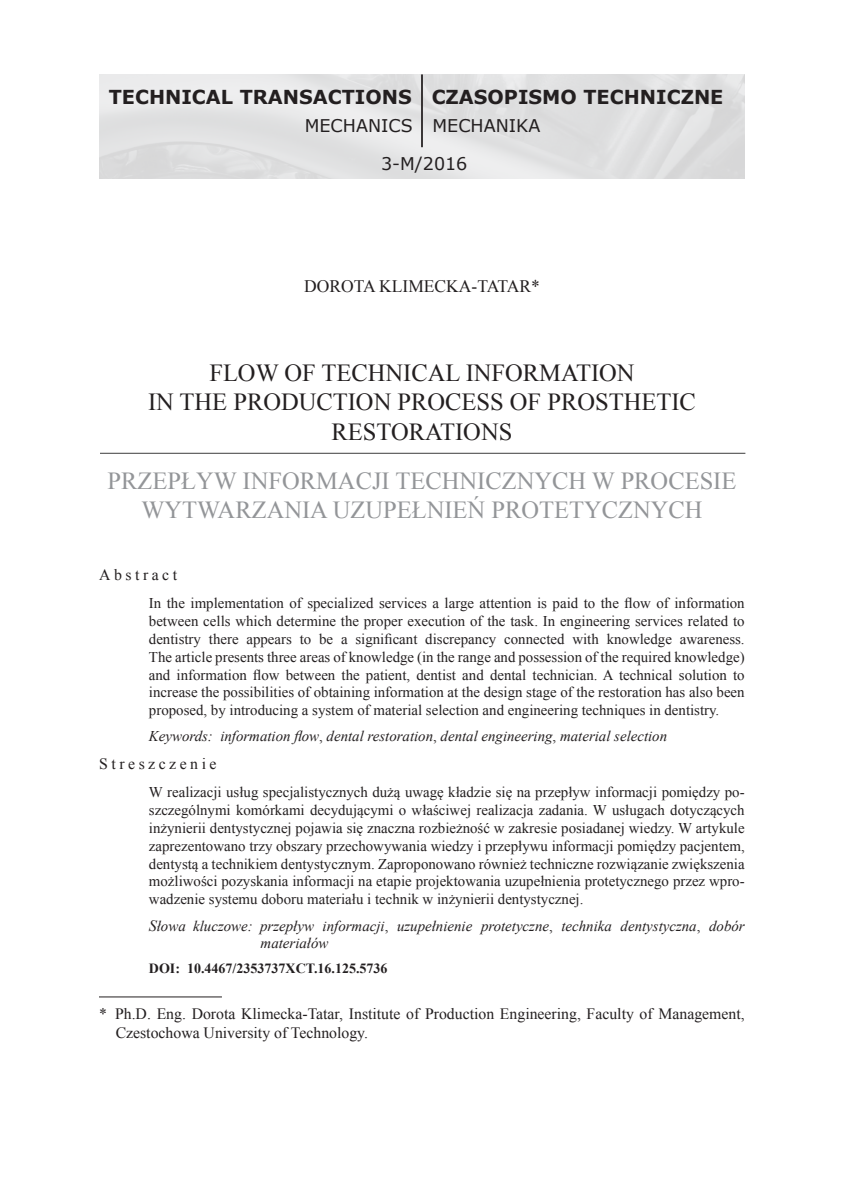
<style>
.page{position:relative;width:844px;height:1191px;background:#fff}
.page>*{position:absolute;margin:0;border:0;box-sizing:border-box;transform-origin:0 0}
.Tytuł_polski{font:24.5px/29.4px "Times New Roman";color:#939598;text-align:center}
.Tytuł_angielski{font:24.5px/29.4px "Times New Roman";color:#231f20;text-align:center}
.t1{font:700 19.25px "Verdana";color:#231f20}
.t2{font:17.5px/37.3px "Verdana";color:#231f20}
.Nazwisko_autora{font:17.5px "Times New Roman";color:#231f20}
.Przypis_angielski{font:15.75px/18.9px "Times New Roman";color:#231f20}
.streszczenie{font:15.75px "Times New Roman";letter-spacing:.22em;color:#231f20}
.Abstract{font:15.75px "Times New Roman";letter-spacing:.22em;color:#231f20}
.Test_-_abstract{font:14.88px/17.8px "Times New Roman";color:#231f20;text-align:justify}
.Test_streszczenia_po{font:14.88px/17.8px "Times New Roman";color:#231f20;text-align:justify}
.Słowa_kluczowe{font:italic 14.88px/17.8px "Times New Roman";color:#231f20}
.Keywords{font:italic 14.88px "Times New Roman";color:#231f20}
.Słowa_kluczowe-2{font:700 14px "Times New Roman";color:#231f20}
.s1{font-style:normal}
.s2{font-size:15.75px}
</style>
<div class="page">
<hr style="left:99px;top:996px;width:123px;height:1px;background:#231f20">
<hr style="left:421px;top:74px;width:2px;height:73px;background:#231f20">
<hr style="left:100px;top:453px;width:645px;height:1px;background:#3c3c3d">
<p class="t1" style="left:109px;top:83px;width:304px">TECHNICAL TRANSACTIONS</p>
<p class="t2" style="left:381px;top:107px;width:88px;text-indent:-76px">MECHANICS<br>3-M/2016</p>
<p class="t1" style="left:431px;top:83px;width:293px">CZASOPISMO TECHNICZNE</p>
<p class="t2" style="left:432px;top:107px;width:109px">MECHANIKA</p>
<p class="Nazwisko_autora" style="left:304px;top:274px;width:237px">DOROTA KLIMECKA-TATAR*</p>
<p class="Tytuł_angielski" style="left:148px;top:358px;width:549px">FLOW OF TECHNICAL INFORMATION<br>IN THE PRODUCTION PROCESS OF PROSTHETIC<br>RESTORATIONS</p>
<p class="Tytuł_polski" style="left:107px;top:466px;width:630px">PRZEPŁYW INFORMACJI TECHNICZNYCH W PROCESIE<br>WYTWARZANIA UZUPEŁNIEŃ PROTETYCZNYCH</p>
<p class="Abstract" style="left:99px;top:564px;width:79px">Abstract</p>
<p class="Test_-_abstract" style="left:149px;top:594px;width:597px">In the implementation of specialized services a large attention is paid to the flow of information between cells which determine the proper execution of the task. In engineering services related to dentistry there appears to be a significant discrepancy connected with knowledge awareness.<br>The article presents three areas of knowledge (in the range and possession of the required knowledge) and information flow between the patient, dentist and dental technician. A technical solution to increase the possibilities of obtaining information at the design stage of the restoration has also been proposed, by introducing a system of material selection and engineering techniques in dentistry.</p>
<p class="Keywords" style="left:149px;top:725px;width:519px">Keywords: information flow<span class="s1">,</span> dental restoration<span class="s1">,</span> dental engineering<span class="s1">,</span> material selection</p>
<p class="streszczenie" style="left:99px;top:753px;width:119px">Streszczenie</p>
<p class="Test_streszczenia_po" style="left:149px;top:783px;width:597px">W realizacji usług specjalistycznych dużą uwagę kładzie się na przepływ informacji pomiędzy po&shy;szczególnymi komórkami decydującymi o właściwej realizacja zadania. W usługach dotyczących inżynierii dentystycznej pojawia się znaczna rozbieżność w zakresie posiadanej wiedzy. W artykule zaprezentowano trzy obszary przechowywania wiedzy i przepływu informacji pomiędzy pacjentem, dentystą a technikiem dentystycznym. Zaproponowano również techniczne rozwiązanie zwiększenia możliwości pozyskania informacji na etapie projektowania uzupełnienia protetycznego przez wpro&shy;wadzenie systemu doboru materiału i technik w inżynierii dentystycznej.</p>
<p class="Słowa_kluczowe" style="left:260px;top:916px;width:485px;text-indent:-112px"><span class="s2">S</span>łowa kluczowe: przepływ informacji<span class="s1">,</span> uzupełnienie protetyczne<span class="s1">,</span> technika dentystyczna<span class="s1">,</span> dobór materiałów</p>
<p class="Słowa_kluczowe-2" style="left:149px;top:958px;width:240px">DOI: 10.4467/2353737XCT.16.125.5736</p>
<p class="Przypis_angielski" style="left:116px;top:1004px;width:630px;text-indent:-16px">* Ph.D. Eng. Dorota Klimecka-Tatar, Institute of Production Engineering, Faculty of Management,<br>Czestochowa University of Technology.</p>
</div>
